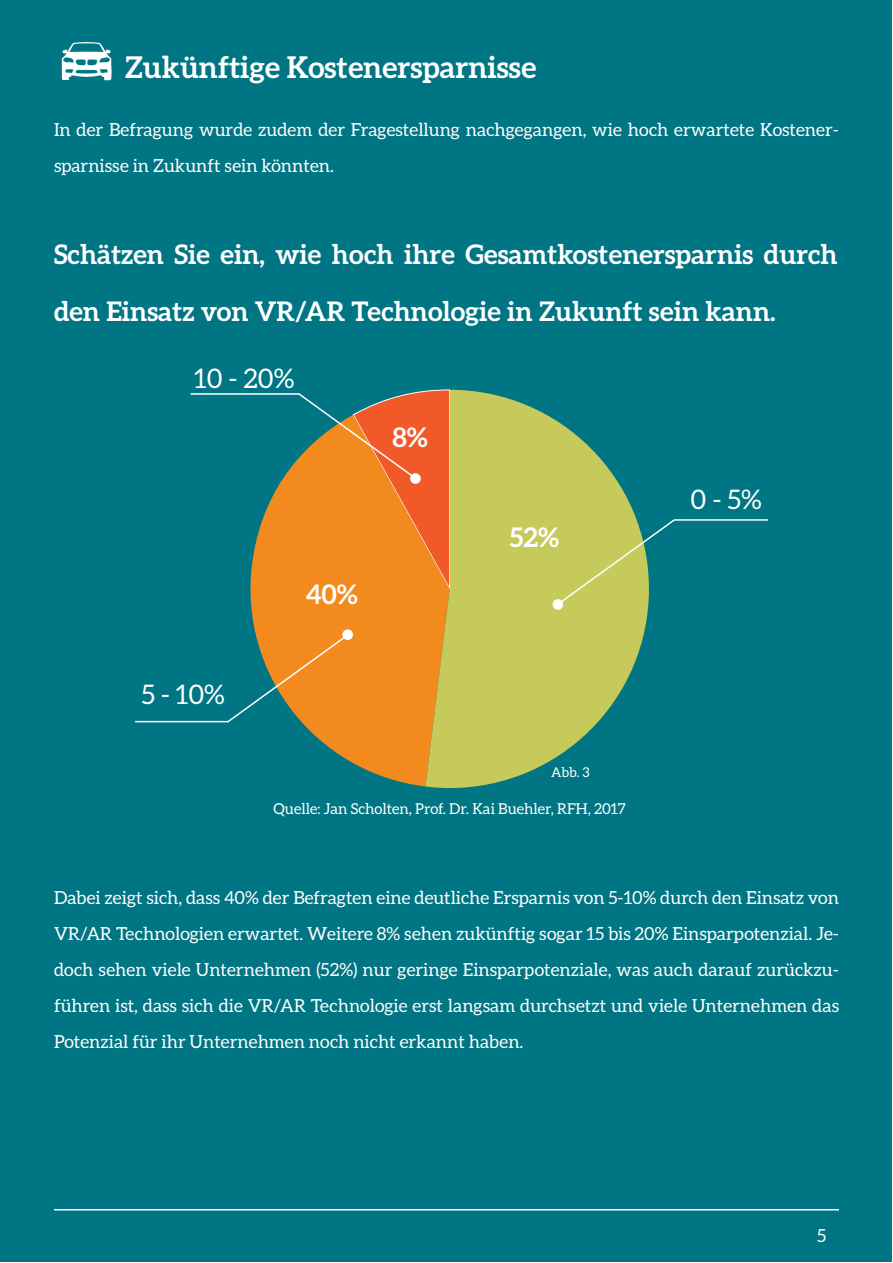
<style>
.page{position:relative;width:893px;height:1263px;background:#fff}
.page>*{position:absolute;margin:0;border:0;box-sizing:border-box;transform-origin:0 0}
.t1{font:700 30px "Aleo";color:#fff}
.t2{font:700 27px/57px "Aleo";color:#fff}
.t3{font:27px "Aleo";color:#fff}
.t4{font:18px/36px "Aleo";color:#fff;text-align:justify}
.t5{font:15px "Aleo";color:#fff}
.t6{font:13.5px "Aleo";color:#fff}
</style>
<div class="page">
<div style="left:0;top:1px;width:892px;height:1261px;background:#007584"></div>
<hr style="left:54px;top:1209px;width:785px;height:1px;background:#fff">
<img style="left:61px;top:42px;width:51px;height:39px">
<svg style="left:250px;top:460px;width:175px;height:326px;fill:#f38a1e"></svg>
<svg style="left:425px;top:390px;width:224px;height:398px;fill:#c6ca5b"></svg>
<svg style="left:556px;top:518px;width:118px;height:88px"></svg>
<hr style="left:674px;top:519px;width:94px;height:2px;background:#fff">
<div style="left:553px;top:600px;width:9px;height:9px;background:#fff;border-radius:50%"></div>
<div style="left:553px;top:599px;width:10px;height:11px;border:2px solid #fff;border-radius:50%"></div>
<svg style="left:297px;top:389px;width:154px;height:200px;background:#d8792f"></svg>
<hr style="left:190px;top:393px;width:109px;height:2px;background:#fff">
<div style="left:411px;top:474px;width:9px;height:9px;background:#fff;border-radius:50%"></div>
<div style="left:410px;top:473px;width:11px;height:11px;border:2px solid #fff;border-radius:50%"></div>
<svg style="left:226px;top:635px;width:120px;height:89px"></svg>
<hr style="left:135px;top:721px;width:94px;height:1px;background:#fff">
<div style="left:343px;top:630px;width:9px;height:9px;background:#fff;border-radius:50%"></div>
<div style="left:342px;top:629px;width:11px;height:11px;border:2px solid #fff;border-radius:50%"></div>
<p class="t1" style="left:125px;top:50px;width:413px">Zukünftige Kostenersparnisse</p>
<p class="t4" style="left:54px;top:111px;width:786px">In der Befragung wurde zudem der Fragestellung nachgegangen, wie hoch erwartete Kostener&shy;sparnisse in Zukunft sein könnten.</p>
<p class="t2" style="left:54px;top:225px;width:785px">Schätzen Sie ein, wie hoch ihre Gesamtkostenersparnis durch den Einsatz von VR/AR Technologie in Zukunft sein kann.</p>
<p class="t3" style="left:194px;top:363px;width:102px">10 - 20%</p>
<p class="t2" style="left:392px;top:408px;width:37px">8%</p>
<p class="t3" style="left:141px;top:679px;width:85px">5 - 10%</p>
<p class="t2" style="left:306px;top:565px;width:54px">40%</p>
<p class="t2" style="left:510px;top:509px;width:51px">52%</p>
<p class="t6" style="left:551px;top:765px;width:40px">Abb. 3</p>
<p class="t5" style="left:273px;top:800px;width:354px">Quelle: Jan Scholten, Prof. Dr. Kai Buehler, RFH, 2017</p>
<p class="t3" style="left:691px;top:484px;width:73px">0 - 5%</p>
<p class="t4" style="left:54px;top:879px;width:786px">Dabei zeigt sich, dass 40% der Befragten eine deutliche Ersparnis von 5-10% durch den Einsatz von VR/AR Technologien erwartet. Weitere 8% sehen zukünftig sogar 15 bis 20% Einsparpotenzial. Je&shy;doch sehen viele Unternehmen (52%) nur geringe Einsparpotenziale, was auch darauf zurückzu&shy;führen ist, dass sich die VR/AR Technologie erst langsam durchsetzt und viele Unternehmen das Potenzial für ihr Unternehmen noch nicht erkannt haben.</p>
<p class="t4" style="left:817px;top:1217px;width:11px">5</p>
</div>
